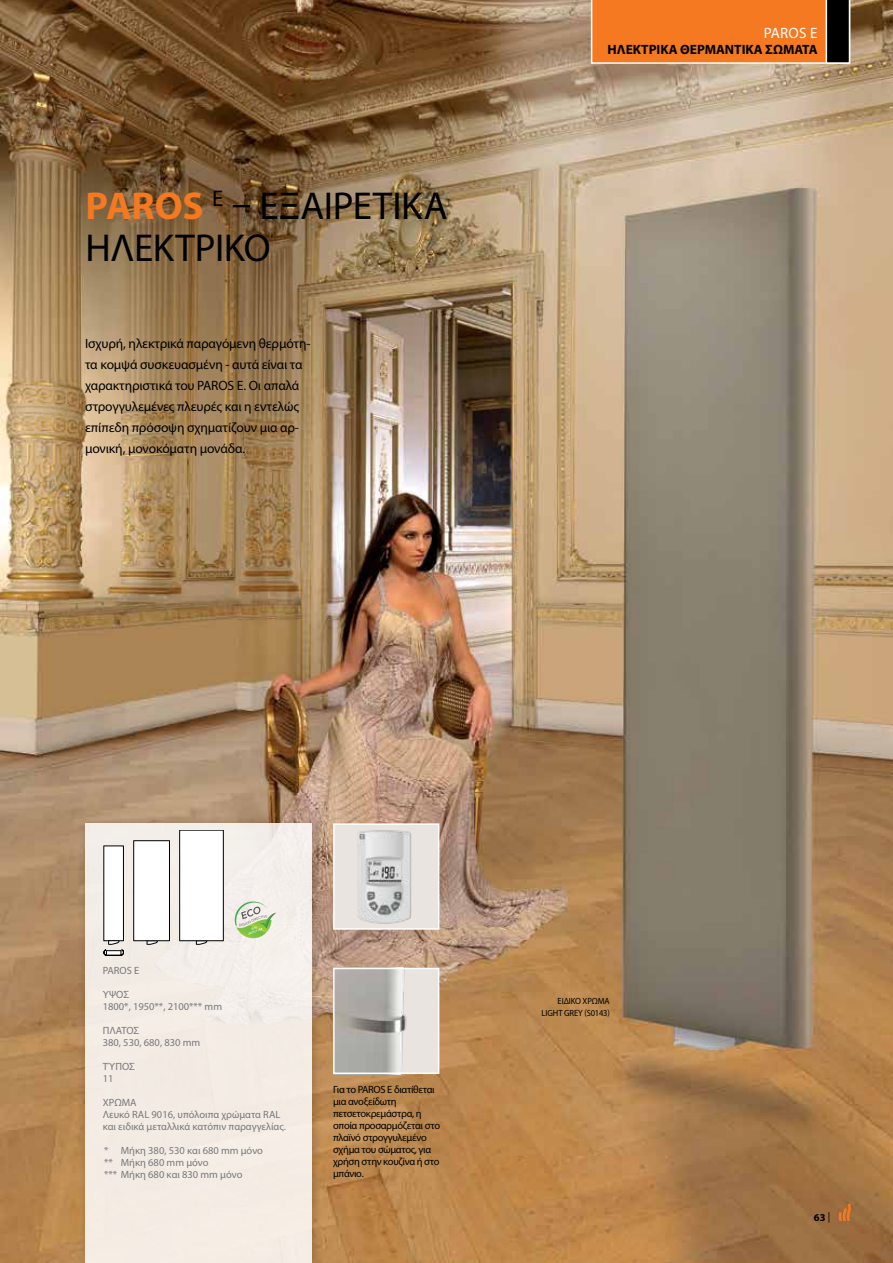
<style>
.page{position:relative;width:893px;height:1263px;background:#fff}
.page>*{position:absolute;margin:0;border:0;box-sizing:border-box;transform-origin:0 0}
.t1{font:39px/42px "Myriad Pro";letter-spacing:-.005em;color:#000}
.t2{font:15px "Myriad Pro";letter-spacing:.02em;color:#fff}
.t3{font:13.5px/21px "Myriad Pro";letter-spacing:-.01em;color:#000}
.t4{font:700 13.5px "Myriad Pro";color:#000}
.t5{font:10.5px/12px "Myriad Pro";color:#77787b}
.t6{font:10.5px/12px "Myriad Pro";letter-spacing:-.03em;color:#000}
.t7{font:700 10.5px "Myriad Pro";color:#000}
.t8{font:9px/12px "Myriad Pro";letter-spacing:-.01em;color:#000;text-align:right;scale:.95 1}
.s1{font-weight:700;color:#f47920}
.s2{font-weight:400}
</style>
<div class="page">
<img style="left:0;top:0;width:893px;height:1263px">
<div style="left:78px;top:815px;width:245px;height:448px;background:#000;opacity:.25"></div>
<div style="left:85px;top:823px;width:227px;height:440px;background:#f4ede5"></div>
<img style="left:336px;top:971px;width:100px;height:100px">
<div style="left:333px;top:968px;width:106px;height:106px;border:2px solid #fff"></div>
<svg style="left:147px;top:941px;width:11px;height:4px"></svg>
<svg style="left:104px;top:845px;width:20px;height:110px;background:#e6e5e5"></svg>
<svg style="left:196px;top:941px;width:11px;height:4px"></svg>
<div style="left:180px;top:830px;width:43px;height:111px;background:#fff"></div>
<div style="left:179px;top:830px;width:44px;height:111px;border:1px solid #000"></div>
<div style="left:134px;top:841px;width:35px;height:100px;background:#fff"></div>
<div style="left:134px;top:840px;width:36px;height:101px;border:1px solid #000"></div>
<hr style="left:106px;top:951px;width:15px;height:4px;background:#fff">
<div style="left:106px;top:950px;width:15px;height:5px;border:1px solid #000"></div>
<img style="left:336px;top:826px;width:100px;height:101px">
<div style="left:333px;top:823px;width:106px;height:107px;border:2px solid #fff"></div>
<svg style="left:235px;top:901px;width:41px;height:37px"></svg>
<svg style="left:839px;top:1204px;width:12px;height:17px"></svg>
<svg style="left:590px;top:0;width:261px;height:65px;background:#df7528"></svg>
<h1 class="t1" style="left:85px;top:184px;width:364px"><span class="s1">PAROS</span> <sup>E</sup> – ΕΞΑΙΡΕΤΙΚΑ<br>ΗΛΕΚΤΡΙΚΟ</h1>
<p class="t3" style="left:85px;top:333px;width:227px">Ισχυρή, ηλεκτρικά παραγόμενη θερμότη&shy;τα κομψά συσκευασμένη - αυτά είναι τα χαρακτηριστικά του PAROS E. Οι απαλά στρογγυλεμένες πλευρές και η εντελώς επίπεδη πρόσοψη σχηματίζουν μια αρ&shy;μονική, μονοκόματη μονάδα.</p>
<h2 class="t2" style="left:764px;top:24px;width:55px">PAROS E</h2>
<p class="t4" style="left:608px;top:41px;width:211px">ΗΛΕΚΤΡΙΚΑ ΘΕΡΜΑΝΤΙΚΑ ΣΩΜΑΤΑ</p>
<p class="t5" style="left:103px;top:964px;width:38px">PAROS E</p>
<p class="t5" style="left:103px;top:988px;width:121px">ΥΨΟΣ<br>1800*, 1950**, 2100*** mm</p>
<p class="t5" style="left:103px;top:1024px;width:99px">ΠΛΑΤΟΣ<br>380, 530, 680, 830 mm</p>
<p class="t5" style="left:103px;top:1060px;width:34px">ΤΎΠΟΣ<br>11</p>
<p class="t5" style="left:103px;top:1096px;width:185px">ΧΡΩΜΑ<br>Λευκό RAL 9016, υπόλοιπα χρώματα RAL και ειδικά μεταλλικά κατόπιν παραγγελίας.</p>
<p class="t5" style="left:104px;top:1144px;width:160px">* Μήκη 380, 530 και 680 mm μόνο ** Μήκη 680 mm μόνο<br>*** Μήκη 680 και 830 mm μόνο</p>
<p class="t6" style="left:333px;top:1083px;width:109px">Για το PAROS E διατίθεται μια ανοξείδωτη πετσετοκρεμάστρα, η οποία προσαρμόζεται στο πλαϊνό στρογγυλεμένο σχήμα του σώματος, για χρήση στην κουζίνα ή στο μπάνιο.</p>
<p class="t8" style="left:542px;top:994px;width:73px">ΕΙΔΙΚΟ ΧΡΩΜΑ<br>LIGHT GREY (S0143)</p>
<p class="t7" style="left:814px;top:1210px;width:18px">63<span class="s2">|</span></p>
</div>
